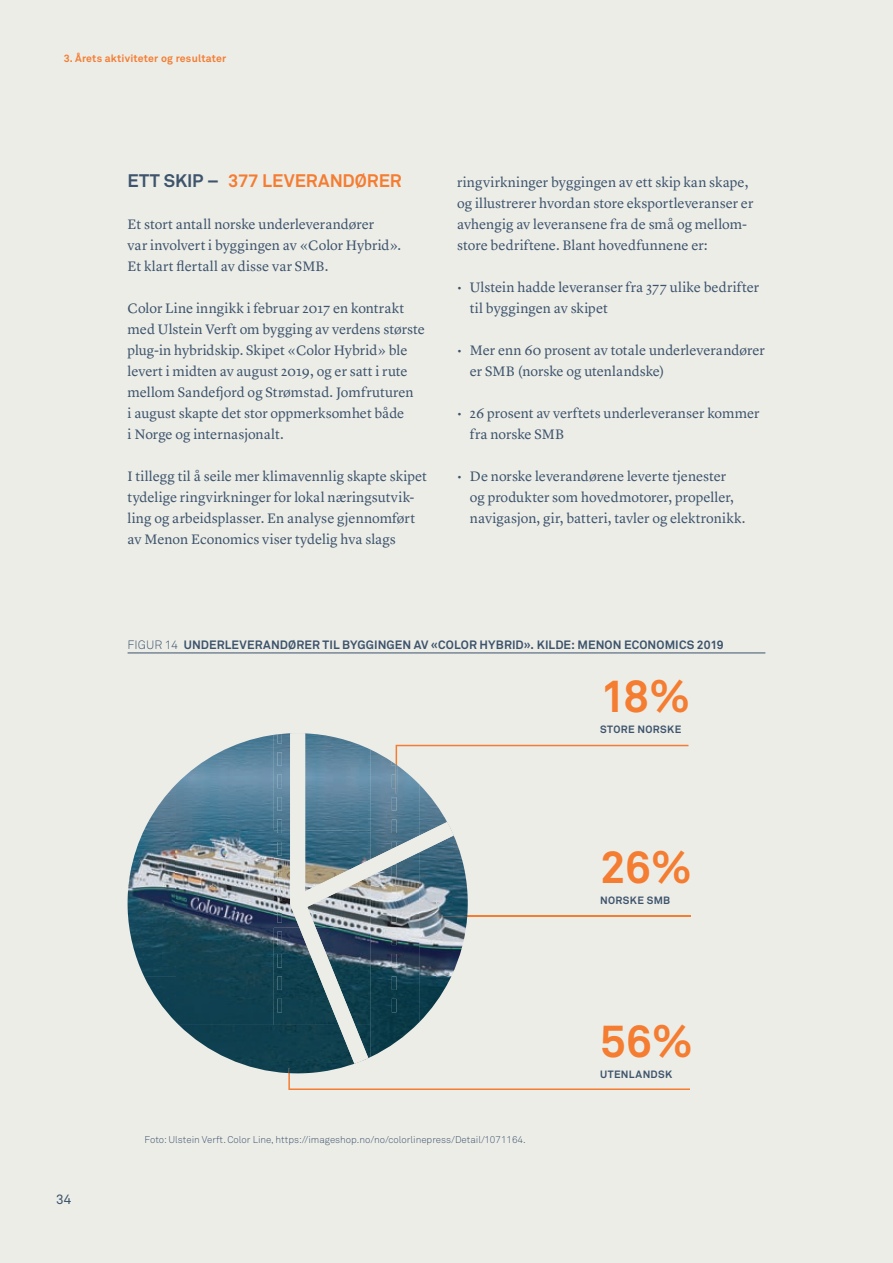
<style>
.page{position:relative;width:893px;height:1263px;background:#edede8}
.page>*{position:absolute;margin:0;border:0;box-sizing:border-box;transform-origin:0 0}
.t1{font:700 45px "Akkurat";color:#f47d32}
.t2{font:700 18px "Akkurat";letter-spacing:-.005em;color:#f47d32}
.t3{font:14.25px/21px "Lyon Text";color:#3d546c}
.t4{font:13.5px "Akkurat";color:#3d546c}
.t5{font:700 12px "Akkurat";letter-spacing:.01em;color:#3d546c}
.t6{font:700 10.5px "Akkurat";letter-spacing:.035em;color:#3d546c}
.t7{font:700 10.5px "Akkurat";letter-spacing:.02em;color:#f47d32}
.t8{font:300 9.75px "Akkurat";color:#3d546c}
.s1{color:#3d546c}
.s2{font-weight:300}
</style>
<div class="page">
<hr style="left:128px;top:652px;width:637px;height:1px;background:#3d546c">
<hr style="left:436px;top:915px;width:254px;height:1px;background:#f47d32">
<svg style="left:288px;top:1073px;width:402px;height:17px"></svg>
<img style="left:128px;top:734px;width:150px;height:339px">
<svg style="left:278px;top:1012px;width:151px;height:61px"></svg>
<svg style="left:277px;top:733px;width:411px;height:279px"></svg>
<p class="t7" style="left:64px;top:52px;width:164px">3. Årets aktiviteter og resultater</p>
<p class="t2" style="left:128px;top:169px;width:276px"><span class="s1">ETT SKIP –</span> 377 LEVERANDØRER</p>
<p class="t3" style="left:128px;top:213px;width:275px">Et stort antall norske underleverandører<br>var involvert i byggingen av «Color Hybrid».<br>Et klart flertall av disse var SMB.</p>
<p class="t3" style="left:128px;top:297px;width:299px">Color Line inngikk i februar 2017 en kontrakt med Ulstein Verft om bygging av verdens største plug-in hybridskip. Skipet «Color Hybrid» ble levert i midten av august 2019, og er satt i rute mellom Sandefjord og Strømstad. Jomfruturen<br>i august skapte det stor oppmerksomhet både<br>i Norge og internasjonalt.</p>
<p class="t3" style="left:128px;top:465px;width:301px">I tillegg til å seile mer klimavennlig skapte skipet tydelige ringvirkninger for lokal næringsutvik&shy;ling og arbeidsplasser. En analyse gjennomført av Menon Economics viser tydelig hva slags</p>
<p class="t3" style="left:457px;top:171px;width:298px">ringvirkninger byggingen av ett skip kan skape, og illustrerer hvordan store eksportleveranser er avhengig av leveransene fra de små og mellom&shy;store bedriftene. Blant hovedfunnene er:</p>
<p class="t3" style="left:470px;top:276px;width:291px;text-indent:-13px">• Ulstein hadde leveranser fra 377 ulike bedrifter til byggingen av skipet</p>
<p class="t3" style="left:470px;top:339px;width:296px;text-indent:-13px">• Mer enn 60 prosent av totale underleverandører er SMB (norske og utenlandske)</p>
<p class="t3" style="left:470px;top:402px;width:291px;text-indent:-13px">• 26 prosent av verftets underleveranser kommer fra norske SMB</p>
<p class="t3" style="left:470px;top:465px;width:277px;text-indent:-13px">• De norske leverandørene leverte tjenester<br>og produkter som hovedmotorer, propeller, navigasjon, gir, batteri, tavler og elektronikk.</p>
<p class="t5" style="left:128px;top:637px;width:598px"><span class="s2">FIGUR 14</span> UNDERLEVERANDØRER TIL BYGGINGEN AV «COLOR HYBRID». KILDE: MENON ECONOMICS 2019</p>
<h1 class="t1" style="left:600px;top:668px;width:92px">18%</h1>
<p class="t6" style="left:600px;top:723px;width:83px">STORE NORSKE</p>
<h1 class="t1" style="left:600px;top:839px;width:93px">26%</h1>
<p class="t6" style="left:600px;top:894px;width:72px">NORSKE SMB</p>
<p class="t4" style="left:56px;top:1191px;width:16px">34</p>
<p class="t8" style="left:145px;top:1134px;width:383px">Foto: Ulstein Verft. Color Line, https://imageshop.no/no/colorlinepress/Detail/1071164.</p>
<h1 class="t1" style="left:600px;top:1013px;width:94px">56%</h1>
<p class="t6" style="left:600px;top:1068px;width:74px">UTENLANDSK</p>
</div>
